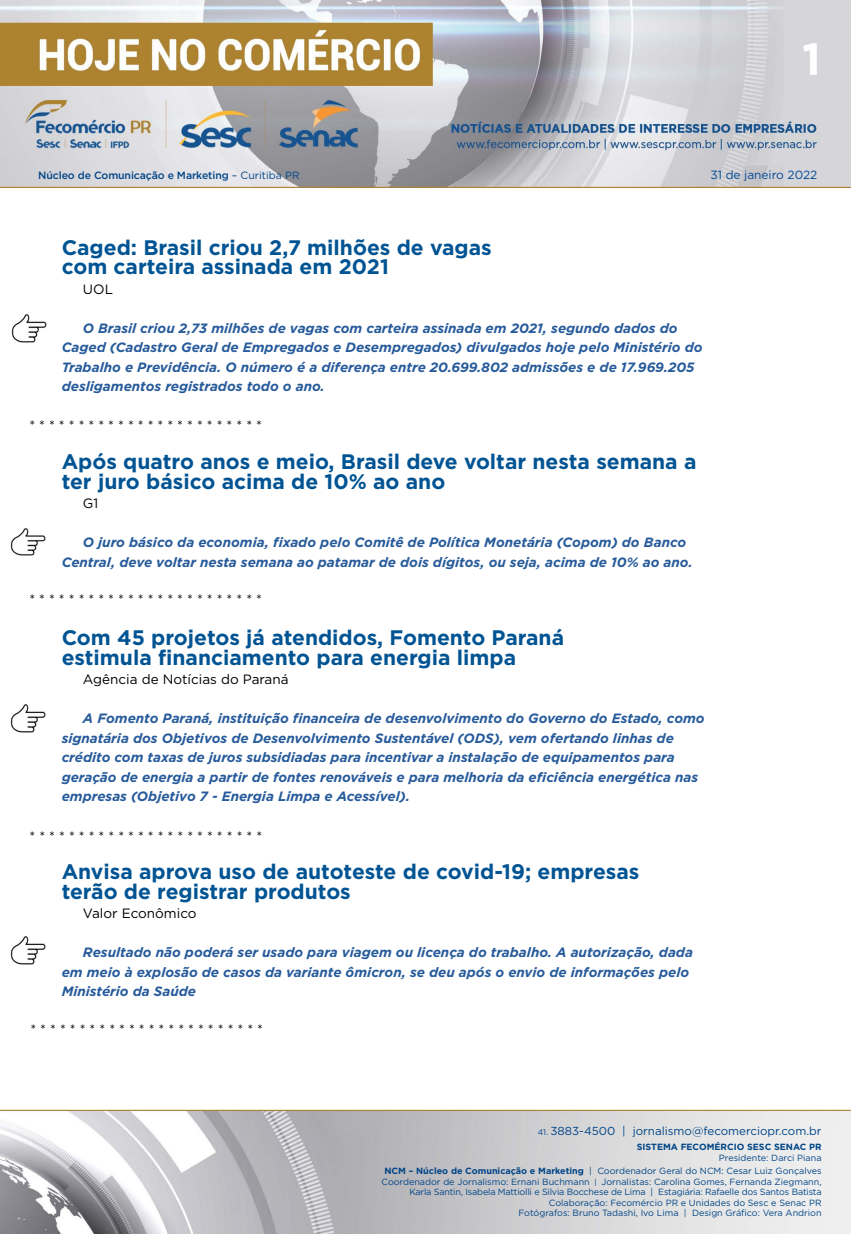
<style>
.page{position:relative;width:851px;height:1234px;background:#fff}
.page>*{position:absolute;margin:0;border:0;box-sizing:border-box;transform-origin:0 0}
.t1{font:700 45px "Gotham";color:#fff}
.t2{font:700 21px/19.5px "Gotham";color:#005493}
.t3{font:italic 700 13.5px/19.5px "Gotham";color:#275b9b}
.t4{font:13.5px "Gotham";color:#000}
.t5{font:11.85px "Gotham";color:#004a93}
.t6{font:11.55px "Gotham";color:#004587}
.t7{font:500 10.5px "Gotham";letter-spacing:-.01em;color:#004587}
.t8{font:9px/10.5px "Gotham";color:#004587;text-align:right}
.t9{font:700 9px "Gotham";color:#004587}
.s1{font-weight:400}
.s2{font-size:8.25px}
.s3{font-weight:700}
.s4{font-size:7.65px}
</style>
<div class="page">
<img style="left:0;top:0;width:850px;height:188px">
<img style="left:0;top:1109px;width:850px;height:124px">
<img style="left:11px;top:314px;width:36px;height:28px">
<img style="left:11px;top:528px;width:35px;height:27px">
<img style="left:11px;top:704px;width:35px;height:28px">
<img style="left:11px;top:936px;width:35px;height:28px">
<h1 class="t1" style="left:802px;top:29px;width:20px">1</h1>
<p class="t7" style="left:38px;top:168px;width:263px">Núcleo de Comunicação e Marketing <span class="s1">– Curitiba PR</span></p>
<p class="t5" style="left:710px;top:167px;width:108px">31 de janeiro 2022</p>
<h2 class="t2" style="left:62px;top:237px;width:431px">Caged: Brasil criou 2,7 milhões de vagas com carteira assinada em 2021</h2>
<p class="t4" style="left:83px;top:280px;width:32px">UOL</p>
<p class="t3" style="left:62px;top:318px;width:642px;text-indent:21px">O Brasil criou 2,73 milhões de vagas com carteira assinada em 2021, segundo dados do Caged (Cadastro Geral de Empregados e Desempregados) divulgados hoje pelo Ministério do Trabalho e Previdência. O número é a diferença entre 20.699.802 admissões e de 17.969.205 desligamentos registrados todo o ano.</p>
<p class="t4" style="left:29px;top:416px;width:234px">* * * * * * * * * * * * * * * * * * * * * * * *</p>
<h2 class="t2" style="left:62px;top:452px;width:636px">Após quatro anos e meio, Brasil deve voltar nesta semana a ter juro básico acima de 10% ao ano</h2>
<p class="t4" style="left:83px;top:495px;width:17px">G1</p>
<p class="t3" style="left:62px;top:532px;width:632px;text-indent:21px">O juro básico da economia, fixado pelo Comitê de Política Monetária (Copom) do Banco<br>Central, deve voltar nesta semana ao patamar de dois dígitos, ou seja, acima de 10% ao ano.</p>
<p class="t4" style="left:29px;top:591px;width:234px">* * * * * * * * * * * * * * * * * * * * * * * *</p>
<h2 class="t2" style="left:62px;top:627px;width:504px">Com 45 projetos já atendidos, Fomento Paraná estimula financiamento para energia limpa</h2>
<p class="t4" style="left:83px;top:670px;width:207px">Agência de Notícias do Paraná</p>
<p class="t3" style="left:62px;top:708px;width:644px;text-indent:21px">A Fomento Paraná, instituição financeira de desenvolvimento do Governo do Estado, como signatária dos Objetivos de Desenvolvimento Sustentável (ODS), vem ofertando linhas de crédito com taxas de juros subsidiadas para incentivar a instalação de equipamentos para geração de energia a partir de fontes renováveis e para melhoria da eficiência energética nas empresas (Objetivo 7 - Energia Limpa e Acessível).</p>
<p class="t4" style="left:30px;top:827px;width:234px">* * * * * * * * * * * * * * * * * * * * * * * *</p>
<h2 class="t2" style="left:62px;top:861px;width:579px">Anvisa aprova uso de autoteste de covid-19; empresas terão de registrar produtos</h2>
<p class="t4" style="left:83px;top:904px;width:115px">Valor Econômico</p>
<p class="t3" style="left:62px;top:942px;width:632px;text-indent:21px">Resultado não poderá ser usado para viagem ou licença do trabalho. A autorização, dada em meio à explosão de casos da variante ômicron, se deu após o envio de informações pelo<br>Ministério da Saúde</p>
<p class="t4" style="left:30px;top:1020px;width:234px">* * * * * * * * * * * * * * * * * * * * * * * *</p>
<p class="t6" style="left:537px;top:1123px;width:285px"><span class="s2">41.</span> 3883-4500 | jornalismo@fecomerciopr.com.br</p>
<p class="t9" style="left:636px;top:1140px;width:186px">SISTEMA FECOMÉRCIO SESC SENAC PR</p>
<p class="t8" style="left:384px;top:1150px;width:438px;line-height:13.5px">Presidente: Darci Piana<br><span class="s3">NCM – Núcleo de Comunicação e Marketing</span> | Coordenador Geral do NCM: Cesar Luiz Gonçalves</p>
<p class="t8" style="left:381px;top:1175px;width:441px">Coordenador de Jornalismo: Ernani Buchmann <span class="s4">|</span> Jornalistas: Carolina Gomes, Fernanda Ziegmann, Karla Santin, Isabela Mattiolli e Silvia Bocchese de Lima | Estagiária: Rafaelle dos Santos Batista Colaboração: Fecomércio PR e Unidades do Sesc e Senac PR<br>Fotógrafos: Bruno Tadashi, Ivo Lima | Design Gráfico: Vera Andrion</p>
</div>
